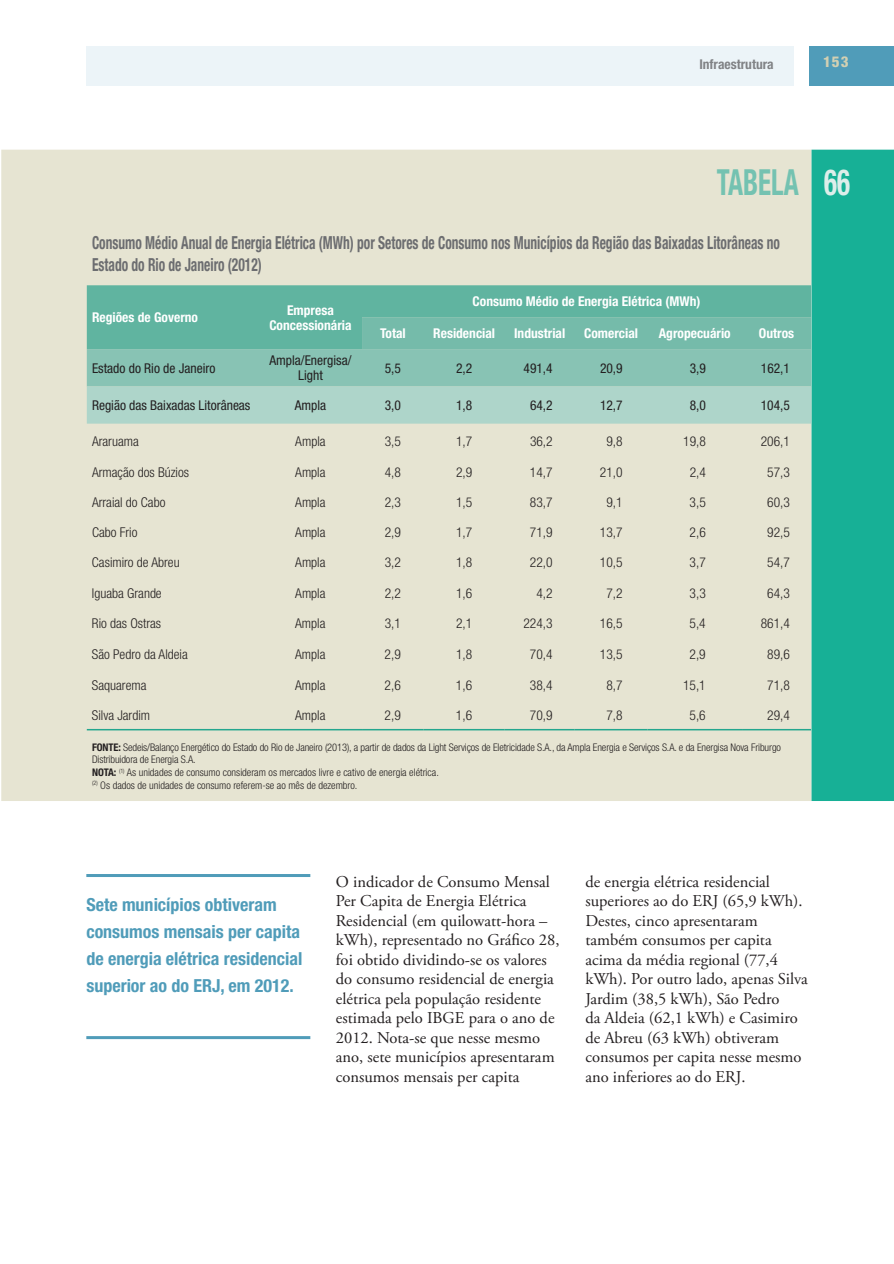
<style>
.page{position:relative;width:894px;height:1264px;background:#fff}
.page>*{position:absolute;margin:0;border:0;box-sizing:border-box;transform-origin:0 0}
.t1{font:700 condensed 36px "Helvetica Neue LT Std";color:#74c2b1;scale:.75 1}
.t2{font:700 condensed 18px/21.6px "Helvetica Neue LT Std";color:#6c6d70;scale:.75 1}
.t3{font:700 condensed 18px/27px "Helvetica Neue LT Std";color:#509cb9}
.t4{font:16.5px/19.5px "Adobe Garamond Pro";color:#231f20}
.t5{font:800 condensed 15px "Helvetica Neue LT Std";color:#d3d0b2}
.t6{font:300 condensed 13.5px "Helvetica Neue";color:#231f20}
.t7{font:700 condensed 13.5px/15px "Helvetica Neue LT Std";color:#fff;text-align:center}
.t8{font:condensed 13.5px/15px "Helvetica Neue LT Std";color:#231f20;text-align:center}
.t9{font:700 condensed 13.5px "Helvetica Neue LT Std";color:#808285}
.t10{font:300 condensed 10.5px/12.6px "Helvetica Neue";letter-spacing:-.01em;color:#231f20}
.s1{color:#ddeeea}
.s2{font-family:"Helvetica Neue LT Std";font-weight:700}
</style>
<div class="page">
<div style="left:809px;top:46px;width:85px;height:40px;background:#509cb9"></div>
<div style="left:86px;top:46px;width:707px;height:40px;background:#ecf4f8"></div>
<div style="left:1px;top:150px;width:810px;height:651px;background:#e6e4d2"></div>
<div style="left:811px;top:150px;width:83px;height:651px;background:#17b096"></div>
<div style="left:87px;top:285px;width:724px;height:32px;background:#60b4a0"></div>
<svg style="left:87px;top:317px;width:724px;height:106px;background:#8dc6b7"></svg>
<hr style="left:87px;top:729px;width:172px;height:1px;background:#23a68e">
<hr style="left:259px;top:729px;width:103px;height:1px;background:#23a68e">
<hr style="left:362px;top:729px;width:62px;height:1px;background:#23a68e">
<hr style="left:424px;top:729px;width:81px;height:1px;background:#23a68e">
<hr style="left:505px;top:729px;width:70px;height:1px;background:#23a68e">
<hr style="left:575px;top:729px;width:72px;height:1px;background:#23a68e">
<hr style="left:647px;top:729px;width:95px;height:1px;background:#23a68e">
<hr style="left:742px;top:729px;width:69px;height:1px;background:#23a68e">
<hr style="left:86px;top:874px;width:224px;height:3px;background:#509cb9">
<hr style="left:86px;top:1036px;width:224px;height:3px;background:#509cb9">
<p class="t9" style="left:699px;top:56px;width:76px">Infraestrutura</p>
<p class="t5" style="left:823px;top:52px;width:27px">153</p>
<h1 class="t1" style="left:717px;top:161px;width:179px">TABELA <span class="s1">66</span></h1>
<p class="t2" style="left:92px;top:231px;width:919px">Consumo Médio Anual de Energia Elétrica (MWh) por Setores de Consumo nos Municípios da Região das Baixadas Litorâneas no<br>Estado do Rio de Janeiro (2012)</p>
<p class="t7" style="left:92px;top:309px;width:108px">Regiões de Governo</p>
<p class="t7" style="left:269px;top:302px;width:84px">Empresa<br>Concessionária</p>
<p class="t7" style="left:472px;top:293px;width:229px">Consumo Médio de Energia Elétrica (MWh)</p>
<p class="t7" style="left:380px;top:325px;width:27px">Total</p>
<p class="t7" style="left:433px;top:325px;width:63px">Residencial</p>
<p class="t7" style="left:514px;top:325px;width:53px">Industrial</p>
<p class="t7" style="left:584px;top:325px;width:55px">Comercial</p>
<p class="t7" style="left:659px;top:325px;width:73px">Agropecuário</p>
<p class="t7" style="left:759px;top:325px;width:37px">Outros</p>
<p class="t8" style="left:92px;top:360px;width:125px">Estado do Rio de Janeiro</p>
<p class="t8" style="left:269px;top:353px;width:83px">Ampla/Energisa/<br>Light</p>
<p class="t8" style="left:385px;top:360px;width:18px">5,5</p>
<p class="t8" style="left:456px;top:360px;width:18px">2,2</p>
<p class="t8" style="left:523px;top:360px;width:31px">491,4</p>
<p class="t8" style="left:600px;top:360px;width:24px">20,9</p>
<p class="t8" style="left:689px;top:360px;width:18px">3,9</p>
<p class="t8" style="left:761px;top:360px;width:31px">162,1</p>
<p class="t8" style="left:92px;top:397px;width:160px">Região das Baixadas Litorâneas</p>
<p class="t8" style="left:295px;top:397px;width:33px">Ampla</p>
<p class="t8" style="left:385px;top:397px;width:18px">3,0</p>
<p class="t8" style="left:456px;top:397px;width:18px">1,8</p>
<p class="t8" style="left:530px;top:397px;width:24px">64,2</p>
<p class="t8" style="left:600px;top:397px;width:24px">12,7</p>
<p class="t8" style="left:689px;top:397px;width:18px">8,0</p>
<p class="t8" style="left:761px;top:397px;width:31px">104,5</p>
<p class="t6" style="left:92px;top:433px;width:48px">Araruama</p>
<p class="t6" style="left:295px;top:433px;width:32px">Ampla</p>
<p class="t6" style="left:385px;top:433px;width:18px">3,5</p>
<p class="t6" style="left:456px;top:433px;width:18px">1,7</p>
<p class="t6" style="left:530px;top:433px;width:24px">36,2</p>
<p class="t6" style="left:606px;top:433px;width:18px">9,8</p>
<p class="t6" style="left:683px;top:433px;width:24px">19,8</p>
<p class="t6" style="left:761px;top:433px;width:31px">206,1</p>
<p class="t6" style="left:92px;top:465px;width:98px">Armação dos Búzios</p>
<p class="t6" style="left:295px;top:465px;width:32px">Ampla</p>
<p class="t6" style="left:385px;top:465px;width:18px">4,8</p>
<p class="t6" style="left:456px;top:465px;width:18px">2,9</p>
<p class="t6" style="left:530px;top:465px;width:24px">14,7</p>
<p class="t6" style="left:600px;top:465px;width:24px">21,0</p>
<p class="t6" style="left:689px;top:465px;width:18px">2,4</p>
<p class="t6" style="left:767px;top:465px;width:24px">57,3</p>
<p class="t6" style="left:92px;top:494px;width:75px">Arraial do Cabo</p>
<p class="t6" style="left:295px;top:494px;width:32px">Ampla</p>
<p class="t6" style="left:385px;top:494px;width:18px">2,3</p>
<p class="t6" style="left:456px;top:494px;width:18px">1,5</p>
<p class="t6" style="left:530px;top:494px;width:24px">83,7</p>
<p class="t6" style="left:606px;top:494px;width:18px">9,1</p>
<p class="t6" style="left:689px;top:494px;width:18px">3,5</p>
<p class="t6" style="left:767px;top:494px;width:24px">60,3</p>
<p class="t6" style="left:92px;top:524px;width:47px">Cabo Frio</p>
<p class="t6" style="left:295px;top:524px;width:32px">Ampla</p>
<p class="t6" style="left:385px;top:524px;width:18px">2,9</p>
<p class="t6" style="left:456px;top:524px;width:18px">1,7</p>
<p class="t6" style="left:530px;top:524px;width:24px">71,9</p>
<p class="t6" style="left:600px;top:524px;width:24px">13,7</p>
<p class="t6" style="left:689px;top:524px;width:18px">2,6</p>
<p class="t6" style="left:767px;top:524px;width:24px">92,5</p>
<p class="t6" style="left:92px;top:555px;width:89px">Casimiro de Abreu</p>
<p class="t6" style="left:295px;top:555px;width:32px">Ampla</p>
<p class="t6" style="left:385px;top:555px;width:18px">3,2</p>
<p class="t6" style="left:456px;top:555px;width:18px">1,8</p>
<p class="t6" style="left:530px;top:555px;width:24px">22,0</p>
<p class="t6" style="left:600px;top:555px;width:24px">10,5</p>
<p class="t6" style="left:689px;top:555px;width:18px">3,7</p>
<p class="t6" style="left:767px;top:555px;width:24px">54,7</p>
<p class="t6" style="left:92px;top:585px;width:71px">Iguaba Grande</p>
<p class="t6" style="left:295px;top:585px;width:32px">Ampla</p>
<p class="t6" style="left:385px;top:585px;width:18px">2,2</p>
<p class="t6" style="left:456px;top:585px;width:18px">1,6</p>
<p class="t6" style="left:536px;top:585px;width:18px">4,2</p>
<p class="t6" style="left:606px;top:585px;width:18px">7,2</p>
<p class="t6" style="left:689px;top:585px;width:18px">3,3</p>
<p class="t6" style="left:767px;top:585px;width:24px">64,3</p>
<p class="t6" style="left:92px;top:616px;width:71px">Rio das Ostras</p>
<p class="t6" style="left:295px;top:616px;width:32px">Ampla</p>
<p class="t6" style="left:385px;top:616px;width:18px">3,1</p>
<p class="t6" style="left:456px;top:616px;width:18px">2,1</p>
<p class="t6" style="left:523px;top:616px;width:31px">224,3</p>
<p class="t6" style="left:600px;top:616px;width:24px">16,5</p>
<p class="t6" style="left:689px;top:616px;width:18px">5,4</p>
<p class="t6" style="left:760px;top:616px;width:31px">861,4</p>
<p class="t6" style="left:92px;top:646px;width:97px">São Pedro da Aldeia</p>
<p class="t6" style="left:295px;top:646px;width:32px">Ampla</p>
<p class="t6" style="left:385px;top:646px;width:18px">2,9</p>
<p class="t6" style="left:456px;top:646px;width:18px">1,8</p>
<p class="t6" style="left:530px;top:646px;width:24px">70,4</p>
<p class="t6" style="left:600px;top:646px;width:24px">13,5</p>
<p class="t6" style="left:689px;top:646px;width:18px">2,9</p>
<p class="t6" style="left:767px;top:646px;width:24px">89,6</p>
<p class="t6" style="left:92px;top:677px;width:56px">Saquarema</p>
<p class="t6" style="left:295px;top:677px;width:32px">Ampla</p>
<p class="t6" style="left:385px;top:677px;width:18px">2,6</p>
<p class="t6" style="left:456px;top:677px;width:18px">1,6</p>
<p class="t6" style="left:530px;top:677px;width:24px">38,4</p>
<p class="t6" style="left:606px;top:677px;width:18px">8,7</p>
<p class="t6" style="left:683px;top:677px;width:24px">15,1</p>
<p class="t6" style="left:767px;top:677px;width:24px">71,8</p>
<p class="t6" style="left:92px;top:707px;width:60px">Silva Jardim</p>
<p class="t6" style="left:295px;top:707px;width:32px">Ampla</p>
<p class="t6" style="left:385px;top:707px;width:18px">2,9</p>
<p class="t6" style="left:456px;top:707px;width:18px">1,6</p>
<p class="t6" style="left:530px;top:707px;width:24px">70,9</p>
<p class="t6" style="left:606px;top:707px;width:18px">7,8</p>
<p class="t6" style="left:689px;top:707px;width:18px">5,6</p>
<p class="t6" style="left:767px;top:707px;width:24px">29,4</p>
<p class="t10" style="left:92px;top:740px;width:690px"><span class="s2">FONTE:</span> Sedeis/Balanço Energético do Estado do Rio de Janeiro (2013), a partir de dados da Light Serviços de Eletricidade S.A., da Ampla Energia e Serviços S.A. e da Energisa Nova Friburgo Distribuidora de Energia S.A.<br><span class="s2">NOTA:</span> <sup>(1)</sup> As unidades de consumo consideram os mercados livre e cativo de energia elétrica.<br><sup>(2)</sup> Os dados de unidades de consumo referem-se ao mês de dezembro.</p>
<p class="t3" style="left:86px;top:891px;width:218px">Sete municípios obtiveram consumos mensais per capita de energia elétrica residencial superior ao do ERJ, em 2012.</p>
<p class="t4" style="left:336px;top:872px;width:225px">O indicador de Consumo Mensal<br>Per Capita de Energia Elétrica<br>Residencial (em quilowatt-hora – kWh), representado no Gráfico 28, foi obtido dividindo-se os valores do consumo residencial de energia elétrica pela população residente estimada pelo IBGE para o ano de<br>2012. Nota-se que nesse mesmo ano, sete municípios apresentaram consumos mensais per capita</p>
<p class="t4" style="left:585px;top:872px;width:224px">de energia elétrica residencial superiores ao do ERJ (65,9 kWh).<br>Destes, cinco apresentaram também consumos per capita acima da média regional (77,4 kWh). Por outro lado, apenas Silva<br>Jardim (38,5 kWh), São Pedro<br>da Aldeia (62,1 kWh) e Casimiro de Abreu (63 kWh) obtiveram consumos per capita nesse mesmo ano inferiores ao do ERJ.</p>
</div>
